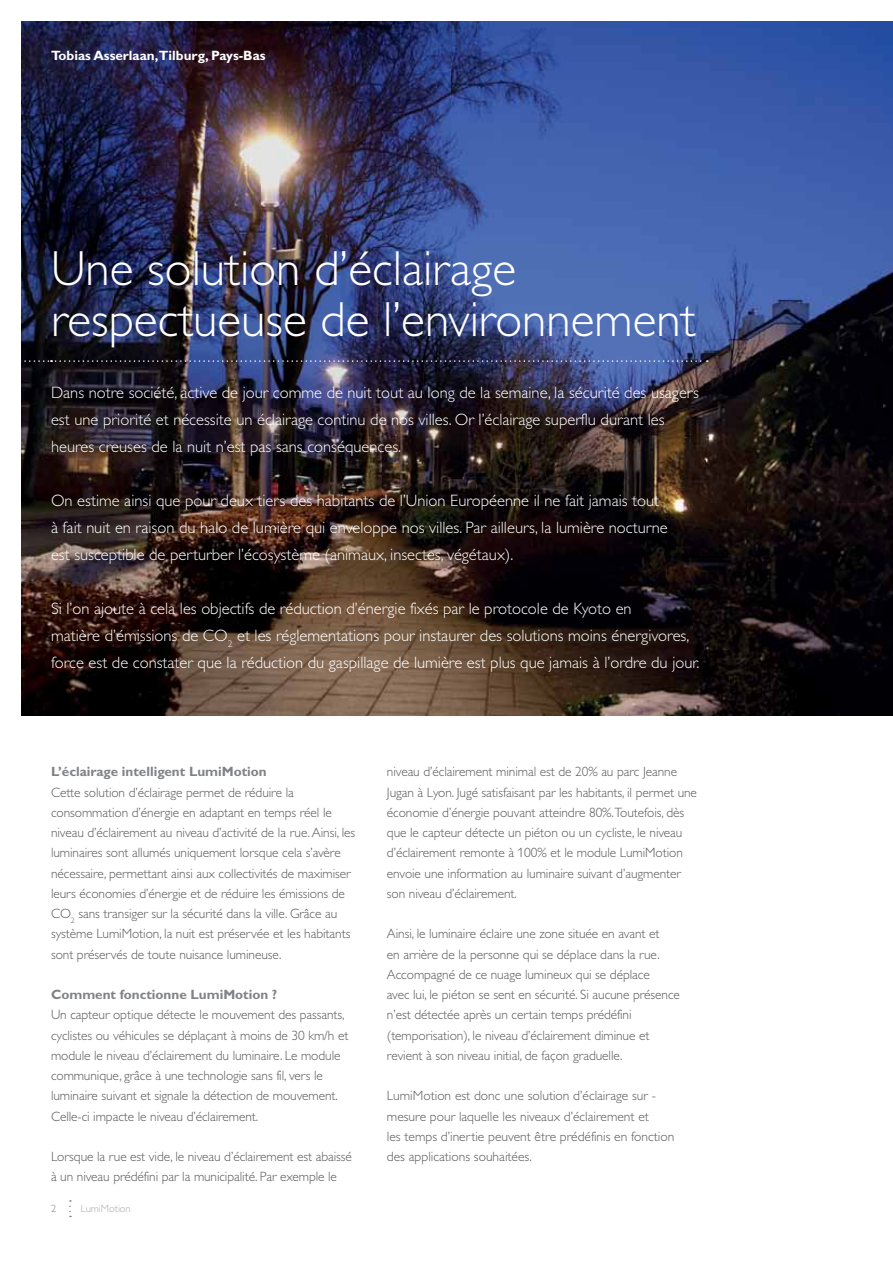
<style>
.page{position:relative;width:893px;height:1263px;background:#fff}
.page>*{position:absolute;margin:0;border:0;box-sizing:border-box;transform-origin:0 0}
.t1{font:49.5px/51px "Gill Sans Alt One WGL Light";color:#fff}
.t2{font:16.5px/27px "Gill Sans Alt One WGL Light";color:#fff}
.t3{font:13.5px/20.2px "Gill Sans Alt One WGL Light";letter-spacing:-.005em;color:#58595b}
.t4{font:700 13.5px "Gill Sans Alt One WGL";color:#808285}
.t5{font:700 13.5px "Gill Sans Alt One WGL";color:#fff}
.t6{font:10.5px "Gill Sans Alt One WGL Light";color:#a7a9ac}
.t7{font:10.5px "Gill Sans Alt One WGL Light";color:#808285}
</style>
<div class="page">
<img style="left:21px;top:21px;width:872px;height:695px">
<svg style="left:69px;top:1200px;width:2px;height:17px"></svg>
<svg style="left:21px;top:360px;width:687px;height:2px"></svg>
<p class="t5" style="left:51px;top:47px;width:216px">Tobias Asserlaan,Tilburg, Pays-Bas</p>
<h1 class="t1" style="left:51px;top:243px;width:646px">Une solution d’éclairage respectueuse de l’environnement</h1>
<p class="t2" style="left:51px;top:379px;width:649px">Dans notre société, active de jour comme de nuit tout au long de la semaine, la sécurité des usagers est une priorité et nécessite un éclairage continu de nos villes. Or l’éclairage superflu durant les heures creuses de la nuit n’est pas sans conséquences.</p>
<p class="t2" style="left:51px;top:487px;width:618px">On estime ainsi que pour deux tiers des habitants de l’Union Européenne il ne fait jamais tout à fait nuit en raison du halo de lumière qui enveloppe nos villes. Par ailleurs, la lumière nocturne est susceptible de perturber l’écosystème (animaux, insectes, végétaux).</p>
<p class="t2" style="left:51px;top:595px;width:650px">Si l’on ajoute à cela les objectifs de réduction d’énergie fixés par le protocole de Kyoto en<br>matière d’émissions de CO<sub>2</sub> et les réglementations pour instaurer des solutions moins énergivores, force est de constater que la réduction du gaspillage de lumière est plus que jamais à l’ordre du jour.</p>
<p class="t4" style="left:51px;top:762px;width:217px">L’éclairage intelligent LumiMotion</p>
<p class="t3" style="left:51px;top:782px;width:306px">Cette solution d’éclairage permet de réduire la consommation d’énergie en adaptant en temps réel le niveau d’éclairement au niveau d’activité de la rue. Ainsi, les luminaires sont allumés uniquement lorsque cela s’avère nécessaire, permettant ainsi aux collectivités de maximiser leurs économies d’énergie et de réduire les émissions de CO<sub>2</sub> sans transiger sur la sécurité dans la ville. Grâce au système LumiMotion, la nuit est préservée et les habitants sont préservés de toute nuisance lumineuse.</p>
<p class="t4" style="left:51px;top:985px;width:228px">Comment fonctionne LumiMotion ?</p>
<p class="t3" style="left:51px;top:1005px;width:299px">Un capteur optique détecte le mouvement des passants, cyclistes ou véhicules se déplaçant à moins de 30 km/h et module le niveau d’éclairement du luminaire. Le module communique, grâce à une technologie sans fil, vers le luminaire suivant et signale la détection de mouvement.<br>Celle-ci impacte le niveau d’éclairement.</p>
<p class="t3" style="left:51px;top:1146px;width:302px">Lorsque la rue est vide, le niveau d’éclairement est abaissé à un niveau prédéfini par la municipalité. Par exemple le</p>
<p class="t7" style="left:51px;top:1202px;width:7px">2</p>
<p class="t6" style="left:81px;top:1202px;width:52px">LumiMotion</p>
<p class="t3" style="left:387px;top:762px;width:312px">niveau d’éclairement minimal est de 20% au parc Jeanne Jugan à Lyon. Jugé satisfaisant par les habitants, il permet une économie d’énergie pouvant atteindre 80%.Toutefois, dès que le capteur détecte un piéton ou un cycliste, le niveau d’éclairement remonte à 100% et le module LumiMotion envoie une information au luminaire suivant d’augmenter son niveau d’éclairement.</p>
<p class="t3" style="left:387px;top:924px;width:295px">Ainsi, le luminaire éclaire une zone située en avant et<br>en arrière de la personne qui se déplace dans la rue.<br>Accompagné de ce nuage lumineux qui se déplace<br>avec lui, le piéton se sent en sécurité. Si aucune présence n’est détectée après un certain temps prédéfini (temporisation), le niveau d’éclairement diminue et revient à son niveau initial, de façon graduelle.</p>
<p class="t3" style="left:387px;top:1086px;width:289px">LumiMotion est donc une solution d’éclairage sur - mesure pour laquelle les niveaux d’éclairement et<br>les temps d’inertie peuvent être prédéfinis en fonction des applications souhaitées.</p>
</div>
